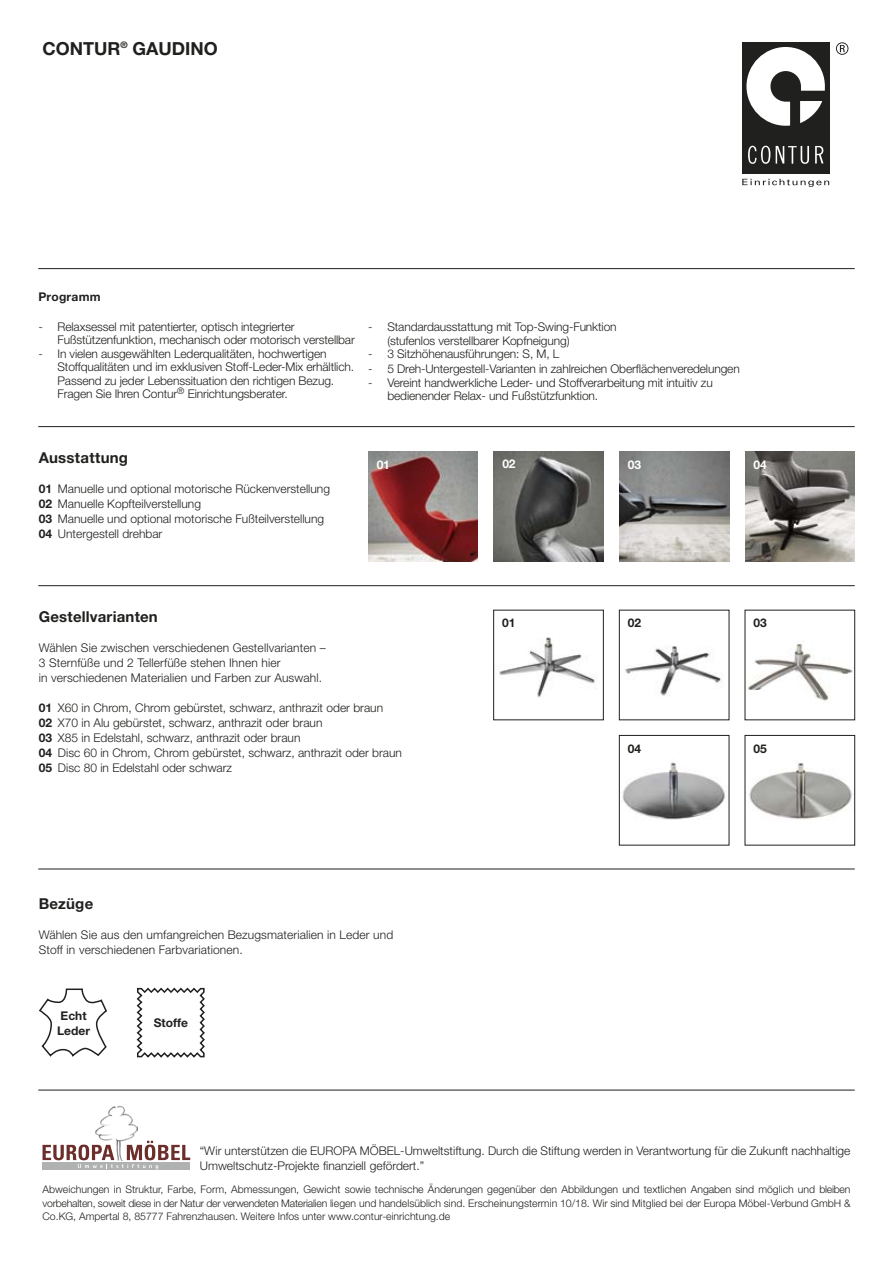
<style>
.page{position:relative;width:893px;height:1263px;background:#fff}
.page>*{position:absolute;margin:0;border:0;box-sizing:border-box;transform-origin:0 0}
.t1{font:700 18px "Helvetica Neue LT Pro";color:#20201e}
.t2{font:700 15px "Helvetica Neue LT Pro";letter-spacing:.015em;color:#20201e}
.t3{font:300 12px/15px "Helvetica Neue LT Pro";color:#20201e}
.t4{font:700 12px/15px "Helvetica Neue LT Pro";color:#20201e}
.t5{font:700 12px "Helvetica Neue LT Pro";letter-spacing:.025em;color:#20201e}
.t6{font:700 12px "Helvetica Neue LT Pro";letter-spacing:-.01em;color:#fff}
.t7{font:300 10.5px/13.5px "Helvetica Neue LT Pro";color:#20201e;text-align:justify}
.s1{font-weight:700}
</style>
<div class="page">
<img style="left:95px;top:1105px;width:42px;height:36px">
<div style="left:43px;top:1163px;width:147px;height:7px;background:#b0b1b1"></div>
<svg style="left:43px;top:1141px;width:147px;height:28px"></svg>
<svg style="left:742px;top:42px;width:88px;height:143px"></svg>
<svg style="left:742px;top:179px;width:87px;height:8px"></svg>
<div style="left:742px;top:43px;width:87px;height:131px;background:#20201e"></div>
<svg style="left:746px;top:47px;width:79px;height:79px"></svg>
<svg style="left:748px;top:146px;width:22px;height:18px"></svg>
<svg style="left:776px;top:146px;width:33px;height:18px"></svg>
<svg style="left:815px;top:146px;width:8px;height:17px"></svg>
<svg style="left:836px;top:42px;width:12px;height:13px"></svg>
<hr style="left:38px;top:1090px;width:817px;height:1px;background:#20201e">
<img style="left:494px;top:451px;width:109px;height:110px">
<img style="left:619px;top:452px;width:110px;height:109px">
<img style="left:745px;top:452px;width:110px;height:110px">
<img style="left:368px;top:452px;width:110px;height:109px">
<svg style="left:39px;top:988px;width:68px;height:69px"></svg>
<hr style="left:38px;top:268px;width:817px;height:1px;background:#20201e">
<hr style="left:38px;top:426px;width:817px;height:1px;background:#20201e">
<hr style="left:38px;top:585px;width:817px;height:1px;background:#20201e">
<img style="left:499px;top:637px;width:96px;height:61px">
<img style="left:625px;top:646px;width:97px;height:50px">
<img style="left:622px;top:762px;width:103px;height:58px">
<div style="left:619px;top:735px;width:110px;height:110px;border:1px solid #20201e"></div>
<img style="left:749px;top:760px;width:103px;height:60px">
<div style="left:745px;top:735px;width:110px;height:110px;border:1px solid #20201e"></div>
<img style="left:747px;top:643px;width:106px;height:58px">
<svg style="left:136px;top:987px;width:69px;height:71px"></svg>
<hr style="left:38px;top:869px;width:817px;height:1px;background:#20201e">
<h1 class="t1" style="left:42px;top:38px;width:177px">CONTUR<sup>®</sup> GAUDINO</h1>
<p class="t5" style="left:38px;top:289px;width:64px">Programm</p>
<p class="t3" style="left:58px;top:320px;width:299px;line-height:13.5px;text-indent:-19px">- Relaxsessel mit patentierter, optisch integrierter<br>Fußstützenfunktion, mechanisch oder motorisch verstellbar</p>
<p class="t3" style="left:58px;top:347px;width:298px;line-height:13.5px;text-indent:-19px">- In vielen ausgewählten Lederqualitäten, hochwertigen Stoffqualitäten und im exklusiven Stoff-Leder-Mix erhältlich.<br>Passend zu jeder Lebenssituation den richtigen Bezug.<br>Fragen Sie Ihren Contur<sup>®</sup> Einrichtungsberater.</p>
<p class="t3" style="left:387px;top:320px;width:231px;line-height:13.5px;text-indent:-19px">- Standardausstattung mit Top-Swing-Funktion (stufenlos verstellbarer Kopfneigung)</p>
<p class="t3" style="left:368px;top:346px;width:193px">- 3 Sitzhöhenausführungen: S, M, L</p>
<p class="t3" style="left:368px;top:361px;width:373px">- 5 Dreh-Untergestell-Varianten in zahlreichen Oberflächenveredelungen</p>
<p class="t3" style="left:387px;top:375px;width:327px;line-height:13.5px;text-indent:-19px">- Vereint handwerkliche Leder- und Stoffverarbeitung mit intuitiv zu bedienender Relax- und Fußstützfunktion.</p>
<p class="t2" style="left:39px;top:449px;width:91px">Ausstattung</p>
<p class="t3" style="left:39px;top:481px;width:293px"><span class="s1">01</span> Manuelle und optional motorische Rückenverstellung <span class="s1">02</span> Manuelle Kopfteilverstellung<br><span class="s1">03</span> Manuelle und optional motorische Fußteilverstellung <span class="s1">04</span> Untergestell drehbar</p>
<p class="t6" style="left:377px;top:457px;width:15px">01</p>
<p class="t6" style="left:502px;top:456px;width:15px">02</p>
<p class="t6" style="left:628px;top:457px;width:15px">03</p>
<p class="t6" style="left:753px;top:457px;width:15px">04</p>
<p class="t2" style="left:39px;top:607px;width:121px">Gestellvarianten</p>
<p class="t3" style="left:39px;top:640px;width:289px">Wählen Sie zwischen verschiedenen Gestellvarianten –<br>3 Sternfüße und 2 Tellerfüße stehen Ihnen hier<br>in verschiedenen Materialien und Farben zur Auswahl.</p>
<p class="t3" style="left:39px;top:700px;width:365px"><span class="s1">01</span> X60 in Chrom, Chrom gebürstet, schwarz, anthrazit oder braun<br><span class="s1">02</span> X70 in Alu gebürstet, schwarz, anthrazit oder braun<br><span class="s1">03</span> X85 in Edelstahl, schwarz, anthrazit oder braun<br><span class="s1">04</span> Disc 60 in Chrom, Chrom gebürstet, schwarz, anthrazit oder braun <span class="s1">05</span> Disc 80 in Edelstahl oder schwarz</p>
<p class="t2" style="left:39px;top:894px;width:56px">Bezüge</p>
<p class="t3" style="left:39px;top:926px;width:356px">Wählen Sie aus den umfangreichen Bezugsmaterialien in Leder und<br>Stoff in verschiedenen Farbvariationen.</p>
<p class="t4" style="left:57px;top:1008px;width:34px">Echt<br>Leder</p>
<p class="t4" style="left:154px;top:1014px;width:36px">Stoffe</p>
<p class="t4" style="left:502px;top:615px;width:15px">01</p>
<p class="t4" style="left:628px;top:615px;width:15px">02</p>
<p class="t4" style="left:753px;top:615px;width:15px">03</p>
<p class="t4" style="left:628px;top:740px;width:15px">04</p>
<p class="t4" style="left:753px;top:740px;width:15px">05</p>
<p class="t3" style="left:200px;top:1143px;width:652px">“Wir unterstützen die EUROPA MÖBEL-Umweltstiftung. Durch die Stiftung werden in Verantwortung für die Zukunft nachhaltige<br>Umweltschutz-Projekte finanziell gefördert.”</p>
<p class="t7" style="left:43px;top:1183px;width:809px">Abweichungen in Struktur, Farbe, Form, Abmessungen, Gewicht sowie technische Änderungen gegenüber den Abbildungen und textlichen Angaben sind möglich und bleiben vorbehalten, soweit diese in der Natur der verwendeten Materialien liegen und handelsüblich sind. Erscheinungstermin 10/18. Wir sind Mitglied bei der Europa Möbel-Verbund GmbH &amp; Co.KG, Ampertal 8, 85777 Fahrenzhausen. Weitere Infos unter www.contur-einrichtung.de</p>
</div>
